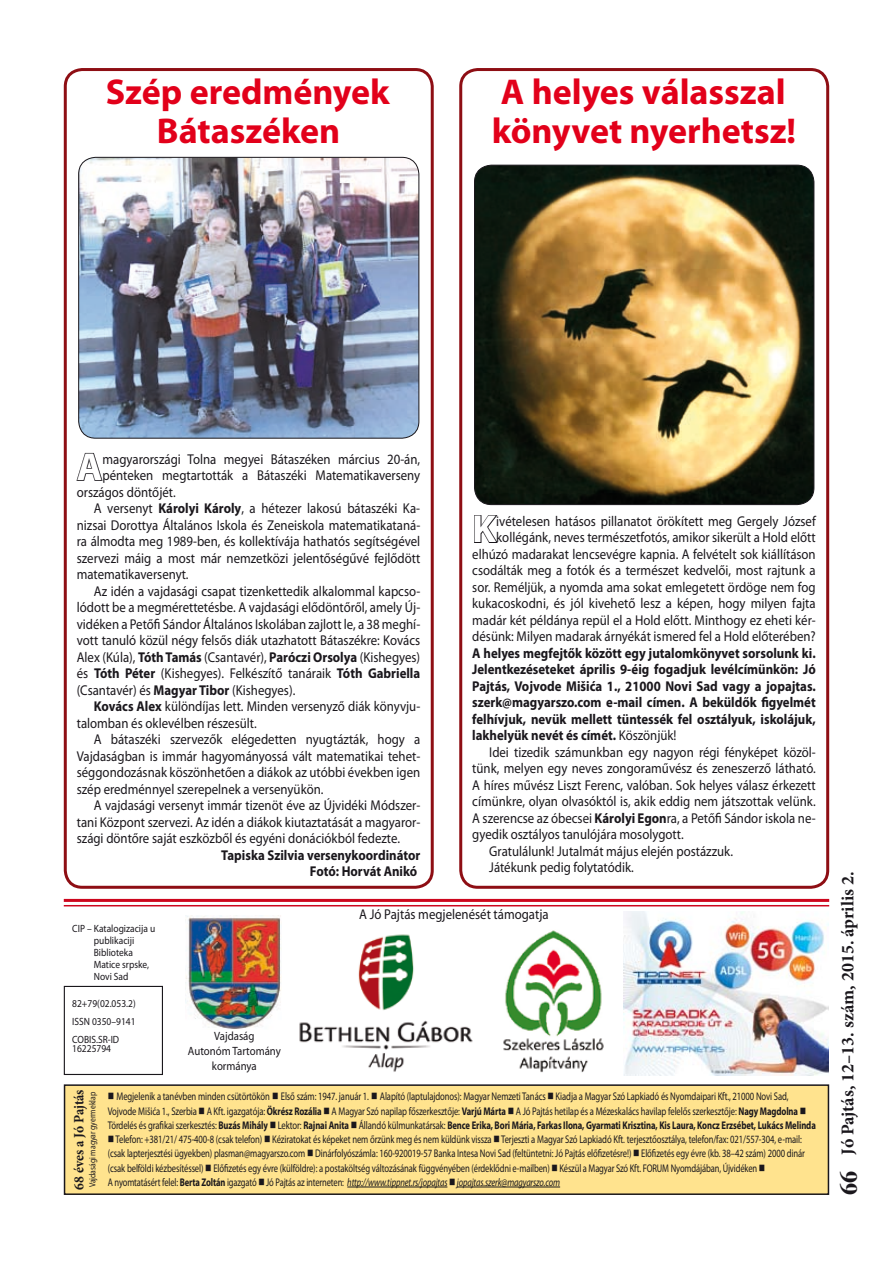
<style>
.page{position:relative;width:893px;height:1263px;background:#fff}
.page>*{position:absolute;margin:0;border:0;box-sizing:border-box;transform-origin:0 0}
.t1{font:700 39.15px "Myriad Pro";color:#fff}
.t2{font:700 36px/39px "Myriad Pro";color:#e2001a}
.t3{font:700 24px "CG Times";color:#1a171c}
.t4{font:700 18px "Minion Pro";color:#1a171c}
.t5{font:14.25px/16.5px "Myriad Pro";color:#1a171c;text-align:right;scale:.9 1}
.t6{font:700 14.25px/16.5px "Myriad Pro";color:#1a171c;text-align:justify;scale:.9 1}
.t7{font:700 14.25px "Minion Pro";color:#1a171c;scale:.95 1}
.t8{font:12px/15px "Myriad Pro";color:#1a171c;text-align:center;scale:.9 1}
.t9{font:11.1px/14.2px "Myriad Pro";letter-spacing:-.01em;color:#1a171c;scale:.77 1}
.t10{font:10.5px/12px "Myriad Pro";color:#1a171c;scale:.9 1}
.t11{font:9px "Myriad Pro";color:#1a171c;scale:.85 1}
.s1{font-weight:700}
.s2{font-weight:400}
.s3{font-style:italic}
</style>
<div class="page">
<img style="left:186px;top:915px;width:95px;height:114px">
<div style="left:64px;top:986px;width:99px;height:89px;border:1px solid #1a171c"></div>
<img style="left:503px;top:930px;width:101px;height:143px">
<img style="left:299px;top:934px;width:174px;height:138px">
<hr style="left:64px;top:905px;width:765px;height:1px;background:#cd071e">
<hr style="left:64px;top:899px;width:765px;height:3px;background:#cd071e">
<img style="left:624px;top:911px;width:204px;height:164px">
<div style="left:65px;top:1085px;width:763px;height:109px;background:#ffe38e"></div>
<hr style="left:347px;top:1187px;width:100px;height:1px;background:#1a171c">
<hr style="left:457px;top:1187px;width:103px;height:1px;background:#1a171c">
<div style="left:64px;top:1084px;width:765px;height:111px;border:2px solid #1a171c"></div>
<svg style="left:474px;top:515px;width:24px;height:28px"></svg>
<div style="left:459px;top:68px;width:370px;height:821px;border:3px solid #8e0e14;border-radius:17px"></div>
<svg style="left:101px;top:156px;width:298px;height:1px"></svg>
<svg style="left:76px;top:452px;width:27px;height:29px"></svg>
<div style="left:64px;top:68px;width:370px;height:821px;border:3px solid #8e0e14;border-radius:17px"></div>
<img style="left:79px;top:157px;width:340px;height:281px;border-radius:17px">
<div style="left:78px;top:157px;width:341px;height:281px;border:1px solid #1a171c;border-radius:17px"></div>
<img style="left:474px;top:165px;width:340px;height:339px;border-radius:17px">
<div style="left:474px;top:165px;width:340px;height:340px;border:1px solid #1a171c;border-radius:17px"></div>
<h2 class="t2" style="left:106px;top:71px;width:285px;text-align:center">Szép eredmények<br>Bátaszéken</h2>
<h2 class="t2" style="left:492px;top:71px;width:306px">A helyes válasszal könyvet nyerhetsz!</h2>
<h1 class="t1" style="left:77px;top:441px;width:27px">A</h1>
<p class="t5" style="left:102px;top:450px;width:355px">magyarországi Tolna megyei Bátaszéken március 20-án,</p>
<p class="t5" style="left:102px;top:467px;width:355px">pénteken megtartották a Bátaszéki Matematikaverseny</p>
<p class="t5" style="left:77px;top:483px;width:111px">országos döntőjét.</p>
<p class="t5" style="left:94px;top:500px;width:363px">A versenyt <span class="s1">Károlyi Károly</span>, a hétezer lakosú bátaszéki Ka-</p>
<p class="t5" style="left:77px;top:516px;width:383px">nizsai Dorottya Általános Iskola és Zene-iskola matematikataná-</p>
<p class="t5" style="left:77px;top:533px;width:383px">ra álmodta meg 1989-ben, és kollektívája hathatós segítsé-gével</p>
<p class="t5" style="left:77px;top:549px;width:383px">szervezi máig a most már nemzetközi jelentőségűvé fejlődött</p>
<p class="t5" style="left:77px;top:566px;width:126px">matematikaver-senyt.</p>
<p class="t5" style="left:94px;top:582px;width:364px">Az idén a vajdasági csapat tizenkettedik alkalommal kapcso-</p>
<p class="t5" style="left:77px;top:599px;width:383px">lódott be a megmé-rettetésbe. A vajdasági elődöntőről, amely Új-</p>
<p class="t5" style="left:77px;top:615px;width:383px">vidéken a Petőfi Sándor Általános Iskolában zajlott le, a 38 meghí-</p>
<p class="t5" style="left:77px;top:632px;width:383px">vott tanuló közül négy felsős diák utazhatott Bátaszékre: Kovács</p>
<p class="t5" style="left:77px;top:648px;width:383px">Alex (Kúla), <span class="s1">Tóth Tamás</span> (Csantavér), <span class="s1">Paróczi Orsolya</span> (Kishegyes)</p>
<p class="t5" style="left:77px;top:665px;width:383px">és <span class="s1">Tóth Péter</span> (Kishegyes). Felkészítő tanáraik <span class="s1">Tóth Gabriella</span></p>
<p class="t5" style="left:77px;top:681px;width:244px">(Csantavér) és <span class="s1">Magyar Tibor</span> (Kishegyes).</p>
<p class="t5" style="left:94px;top:698px;width:364px"><span class="s1">Kovács Alex</span> különdíjas lett. Minden versenyző diák könyvju-</p>
<p class="t5" style="left:77px;top:714px;width:201px">talomban és oklevélben részesült.</p>
<p class="t5" style="left:94px;top:731px;width:364px">A bátaszéki szervezők elégedetten nyug-tázták, hogy a</p>
<p class="t5" style="left:77px;top:747px;width:383px">Vajdaság- ban is immár hagyományossá vált matematikai tehet-</p>
<p class="t5" style="left:77px;top:764px;width:383px">séggondozásnak köszönhetően a diákok az utóbbi években igen</p>
<p class="t5" style="left:77px;top:780px;width:276px">szép eredménnyel szerepelnek a versenyükön.</p>
<p class="t5" style="left:94px;top:797px;width:364px">A vajdasági versenyt immár tizenöt éve az Új-vidéki Módszer-</p>
<p class="t5" style="left:77px;top:813px;width:383px">tani Központ szervezi. Az idén a diákok kiutaztatását a magyaror-</p>
<p class="t5" style="left:77px;top:830px;width:361px">szági döntőre saját eszközből és egyéni donációkból fedezte.</p>
<p class="t6" style="left:221px;top:846px;width:223px;text-align:right">Tapiska Szilvia versenykoordinátor<br>Fotó: Horvát Anikó</p>
<p class="t5" style="left:472px;top:512px;width:383px">ivételesen hatásos pillanatot örökített meg Gergely József kollégánk, neves természetfotós, amikor sikerült a Hold előtt elhúzó madarakat lencsevégre kapnia. A felvételt sok kiállításon csodálták meg a fotók és a természet kedvelői, most rajtunk a sor. Reméljük, a nyomda ama sokat emlegetett ördöge nem fog kukacoskodni, és jól kivehető lesz a képen, hogy milyen fajta madár két példánya repül el a Hold előtt. Minthogy ez eheti kér&shy;désünk: Milyen madarak árnyékát ismered fel a Hold előterében?</p>
<p class="t6" style="left:472px;top:644px;width:383px">A helyes megfejtők között egy jutalomkönyvet sorsolunk ki.<br>Jelentkezéseteket április 9-éig fogadjuk levélcímünkön: Jó Pajtás, Vojvode Mišića 1., 21000 Novi Sad vagy a jopajtas. szerk@magyarszo.com e-mail címen. A beküldők figyelmét felhívjuk, nevük mellett tüntessék fel osztályuk, iskolájuk, lakhelyük nevét és címét. <span class="s2">Köszönjük!</span></p>
<p class="t5" style="left:489px;top:743px;width:364px">Idei tizedik számunkban egy nagyon régi fényképet közöl-</p>
<p class="t5" style="left:472px;top:760px;width:383px">tünk, melyen egy neves zongoraművész és zeneszerző látható.</p>
<p class="t5" style="left:472px;top:776px;width:383px">A híres művész Liszt Ferenc, valóban. Sok helyes válasz érkezett</p>
<p class="t5" style="left:472px;top:793px;width:383px">címünkre, olyan olvasóktól is, akik eddig nem játszottak velünk.</p>
<p class="t5" style="left:472px;top:809px;width:383px">A szerencse az óbecsei <span class="s1">Károlyi Egon</span>ra, a Petőfi Sándor iskola ne-</p>
<p class="t5" style="left:472px;top:826px;width:236px">gyedik osztályos tanulójára mosolygott.</p>
<p class="t5" style="left:489px;top:842px;width:272px">Gratulálunk! Jutalmát május elején postázzuk.</p>
<p class="t5" style="left:489px;top:859px;width:162px">Játékunk pedig folytatódik.</p>
<h1 class="t1" style="left:472px;top:503px;width:26px">K</h1>
<p class="t10" style="left:94px;top:922px;width:70px;text-indent:-21px">CIP – Katalogizacija u publikaciji<br>Biblioteka<br>Matice srpske,<br>Novi Sad</p>
<p class="t10" style="left:72px;top:994px;width:72px;line-height:18px;text-align:justify">82+79(02.053.2)<br>ISSN 0350–9141<br>COBIS.SR-ID</p>
<p class="t10" style="left:72px;top:1042px;width:45px">16225794</p>
<p class="t8" style="left:188px;top:1028px;width:105px">Vajdaság<br>Autonóm Tartomány kormánya</p>
<p class="t5" style="left:359px;top:906px;width:212px">A Jó Pajtás megjelenését támogatja</p>
<p class="t7" style="left:69px;top:1190px;width:107px;rotate:-90deg">68 éves a Jó Pajtás</p>
<p class="t11" style="left:87px;top:1187px;width:114px;rotate:-90deg">Vajdasági magyar gyermeklap</p>
<p class="t9" style="left:108px;top:1089px;width:921px">■ Megjelenik a tanévben minden csütörtökön ■ Első szám: 1947. január 1. ■ Alapító (laptulajdonos): Magyar Nemzeti Tanács ■ Kiadja a Magyar Szó Lapkiadó és Nyomdaipari Kft., 21000 Novi Sad,<br>Vojvode Mišića 1., Szerbia ■ A Kft. igazgatója: <span class="s1">Ökrész Rozália</span> ■ A Magyar Szó napilap főszerkesztője: <span class="s1">Varjú Márta</span> ■ A Jó Pajtás hetilap és a Mézeskalács havilap felelős szerkesztője: <span class="s1">Nagy Magdolna</span> ■<br>Tördelés és grafikai szerkesztés: <span class="s1">Buzás Mihály</span> ■ Lektor: <span class="s1">Rajnai Anita</span> ■ Állandó külmunkatársak: <span class="s1">Bence Erika, Bori Mária, Farkas Ilona, Gyarmati Krisztina, Kis Laura, Koncz Erzsébet, Lukács Melinda</span></p>
<p class="t9" style="left:108px;top:1132px;width:907px">■ Telefon: +381/21/ 475-400-8 (csak telefon) ■ Kéziratokat és képeket nem őrzünk meg és nem küldünk vissza ■ Terjeszti a Magyar Szó Lapkiadó Kft. terjesztőosztálya, telefon/fax: 021/557-304, e-mail: (csak lapterjesztési ügyekben) plasman@magyarszo.com ■ Dinárfolyószámla: 160-920019-57 Banka Intesa Novi Sad (feltüntetni: Jó Pajtás előfizetésre!) ■ Előfizetés egy évre (kb. 38–42 szám) 2000 dinár (csak belföldi kézbesítéssel) ■ Előfizetés egy évre (külföldre): a postaköltség változásának függvényében (érdeklődni e-mailben) ■ Készül a Magyar Szó Kft. FORUM Nyomdájában, Újvidéken ■<br>A nyomtatásért felel: <span class="s1">Berta Zoltán</span> igazgató ■ Jó Pajtás az interneten: <span class="s3">http://www.tippnet.rs/jopajtas</span> ■ <span class="s3">jopajtas.szerk@magyarszo.com</span></p>
<p class="t4" style="left:835px;top:1154px;width:285px;rotate:-90deg">Jó Pajtás, 12–13. szám, 2015. április 2.</p>
<h3 class="t3" style="left:834px;top:1195px;width:24px;rotate:-90deg">66</h3>
</div>
